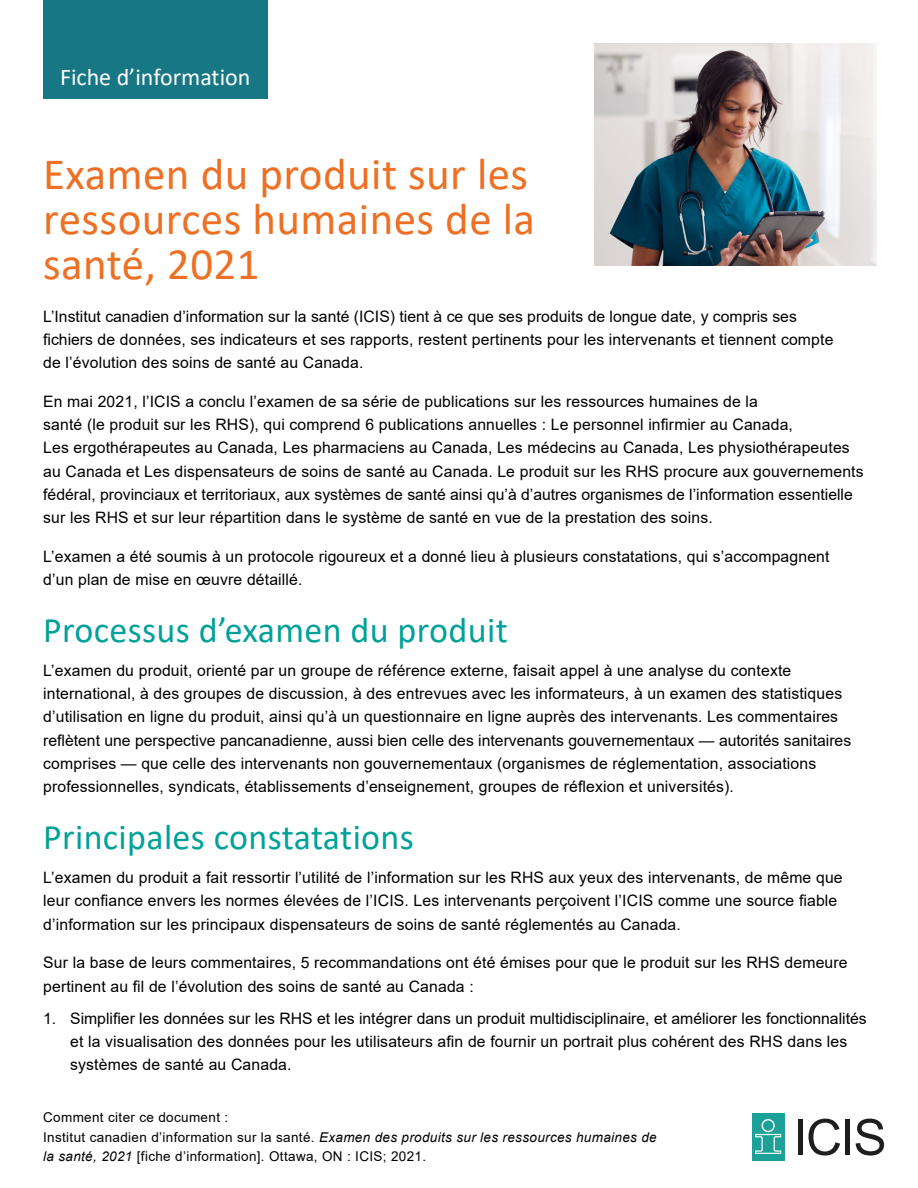
<style>
.page{position:relative;width:918px;height:1188px;background:#fff}
.page>*{position:absolute;margin:0;border:0;box-sizing:border-box;transform-origin:0 0}
.t1{font:45px/45px "Calibri";letter-spacing:.01em;color:#ed7024}
.t2{font:36px "Calibri";letter-spacing:.01em;color:#00a199}
.t3{font:24px "Calibri";color:#fff}
.body{font:15.75px/23.2px "Arial";letter-spacing:.01em;color:#000}
.body_B4bullet{font:15.75px/23.2px "Arial";letter-spacing:.01em;color:#000}
.copyright{font:13.5px/19.5px "Arial";letter-spacing:.025em;color:#000}
.s1{font-style:italic}
</style>
<div class="page">
<img style="left:594px;top:43px;width:283px;height:222px">
<div style="left:752px;top:1114px;width:32px;height:47px;background:#1ca199"></div>
<svg style="left:755px;top:1119px;width:26px;height:35px"></svg>
<div style="left:798px;top:1119px;width:5px;height:36px;background:#201d1e"></div>
<svg style="left:809px;top:1119px;width:31px;height:37px"></svg>
<div style="left:845px;top:1119px;width:5px;height:36px;background:#201d1e"></div>
<svg style="left:856px;top:1119px;width:28px;height:37px"></svg>
<div style="left:43px;top:0;width:224px;height:98px;background:#177784"></div>
<h3 class="t3" style="left:60px;top:61px;width:192px">Fiche d’information</h3>
<h1 class="t1" style="left:43px;top:150px;width:493px">Examen du produit sur les ressources humaines de la santé, 2021</h1>
<p class="body" style="left:43px;top:305px;width:792px">L’Institut canadien d’information sur la santé (ICIS) tient à ce que ses produits de longue date, y compris ses fichiers de données, ses indicateurs et ses rapports, restent pertinents pour les intervenants et tiennent compte de l’évolution des soins de santé au Canada.</p>
<p class="body" style="left:43px;top:390px;width:822px">En mai 2021, l’ICIS a conclu l’examen de sa série de publications sur les ressources humaines de la<br>santé (le produit sur les RHS), qui comprend 6 publications annuelles : Le personnel infirmier au Canada,<br>Les ergothérapeutes au Canada, Les pharmaciens au Canada, Les médecins au Canada, Les physiothérapeutes au Canada et Les dispensateurs de soins de santé au Canada. Le produit sur les RHS procure aux gouvernements fédéral, provinciaux et territoriaux, aux systèmes de santé ainsi qu’à d’autres organismes de l’information essentielle sur les RHS et sur leur répartition dans le système de santé en vue de la prestation des soins.</p>
<p class="body" style="left:43px;top:544px;width:788px">L’examen a été soumis à un protocole rigoureux et a donné lieu à plusieurs constatations, qui s’accompagnent d’un plan de mise en œuvre détaillé.</p>
<h2 class="t2" style="left:43px;top:605px;width:466px">Processus d’examen du produit</h2>
<p class="body" style="left:43px;top:659px;width:810px">L’examen du produit, orienté par un groupe de référence externe, faisait appel à une analyse du contexte international, à des groupes de discussion, à des entrevues avec les informateurs, à un examen des statistiques d’utilisation en ligne du produit, ainsi qu’à un questionnaire en ligne auprès des intervenants. Les commentaires reflètent une perspective pancanadienne, aussi bien celle des intervenants gouvernementaux — autorités sanitaires comprises — que celle des intervenants non gouvernementaux (organismes de réglementation, associations professionnelles, syndicats, établissements d’enseignement, groupes de réflexion et universités).</p>
<h2 class="t2" style="left:43px;top:812px;width:372px">Principales constatations</h2>
<p class="body" style="left:43px;top:866px;width:801px">L’examen du produit a fait ressortir l’utilité de l’information sur les RHS aux yeux des intervenants, de même que leur confiance envers les normes élevées de l’ICIS. Les intervenants perçoivent l’ICIS comme une source fiable d’information sur les principaux dispensateurs de soins de santé réglementés au Canada.</p>
<p class="body_B4bullet" style="left:43px;top:951px;width:806px">Sur la base de leurs commentaires, 5 recommandations ont été émises pour que le produit sur les RHS demeure pertinent au fil de l’évolution des soins de santé au Canada :</p>
<p class="body" style="left:70px;top:1007px;width:798px;text-indent:-27px">1. Simplifier les données sur les RHS et les intégrer dans un produit multidisciplinaire, et améliorer les fonctionnalités et la visualisation des données pour les utilisateurs afin de fournir un portrait plus cohérent des RHS dans les systèmes de santé au Canada.</p>
<p class="copyright" style="left:43px;top:1107px;width:187px">Comment citer ce document :</p>
<p class="copyright" style="left:43px;top:1127px;width:615px">Institut canadien d’information sur la santé. <span class="s1">Examen des produits sur les ressources humaines de la santé, 2021</span> [fiche d’information]. Ottawa, ON : ICIS; 2021.</p>
</div>
